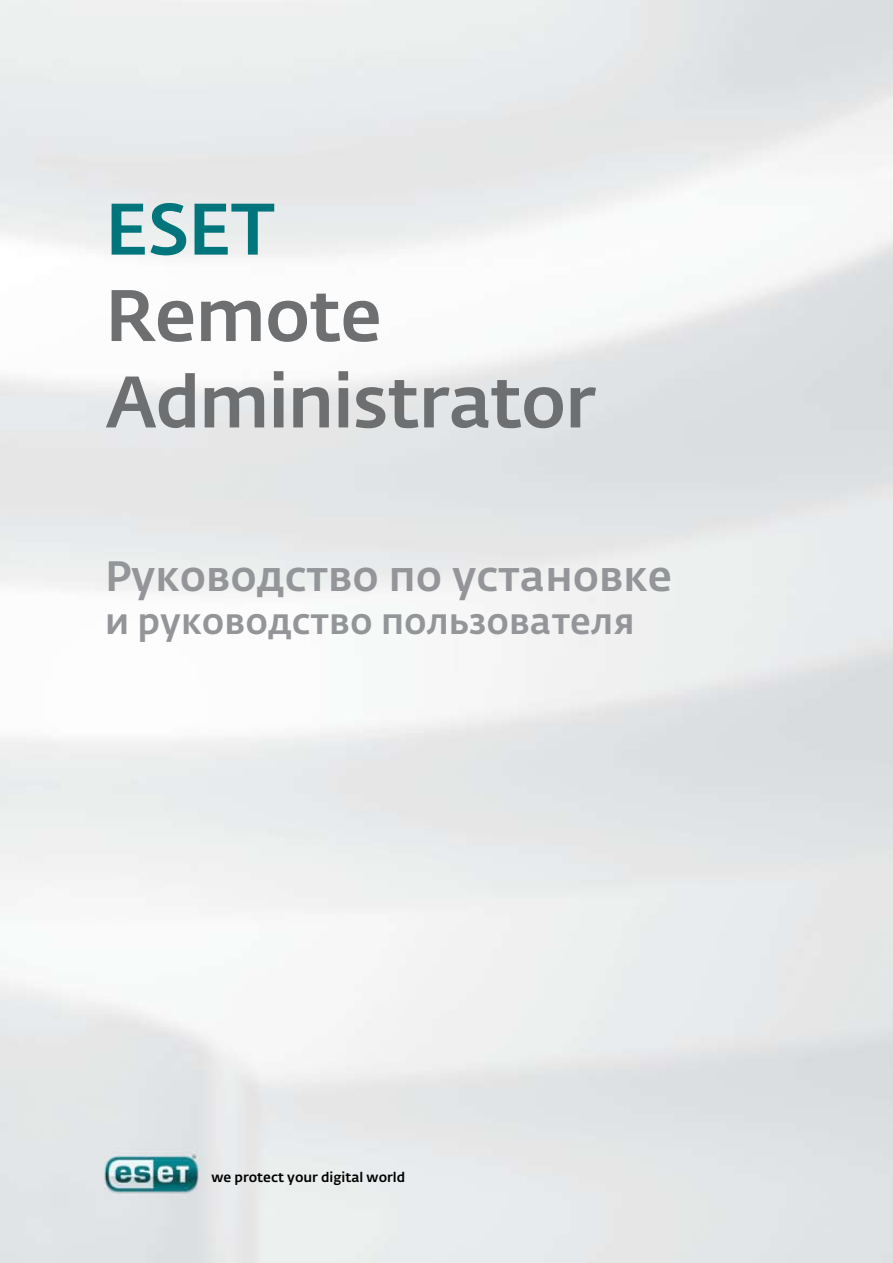
<style>
.page{position:relative;width:893px;height:1263px;background:#fff}
.page>*{position:absolute;margin:0;border:0;box-sizing:border-box;transform-origin:0 0}
.t1{font:500 72px/86.4px "Fedra Sans Alt Pro";letter-spacing:-.015em;color:#6d6f71}
.t2{font:500 72px "Fedra Sans Alt Pro";color:#00757b}
.t3{font:500 42px "Fedra Sans Alt Pro";color:#939598}
.t4{font:500 36px "Fedra Sans Alt Pro";color:#939598}
.t5{font:500 13.5px "Fedra Sans Alt Pro";color:#000}
</style>
<div class="page">
<img style="left:0;top:0;width:893px;height:1263px">
<h1 class="t2" style="left:105px;top:184px;width:171px">ESET</h1>
<h1 class="t1" style="left:105px;top:273px;width:492px">Remote<br>Administrator</h1>
<h2 class="t3" style="left:105px;top:550px;width:568px">Руководство по установке</h2>
<h3 class="t4" style="left:105px;top:599px;width:531px">и руководство пользователя</h3>
<p class="t5" style="left:212px;top:1168px;width:195px">we protect your digital world</p>
</div>
